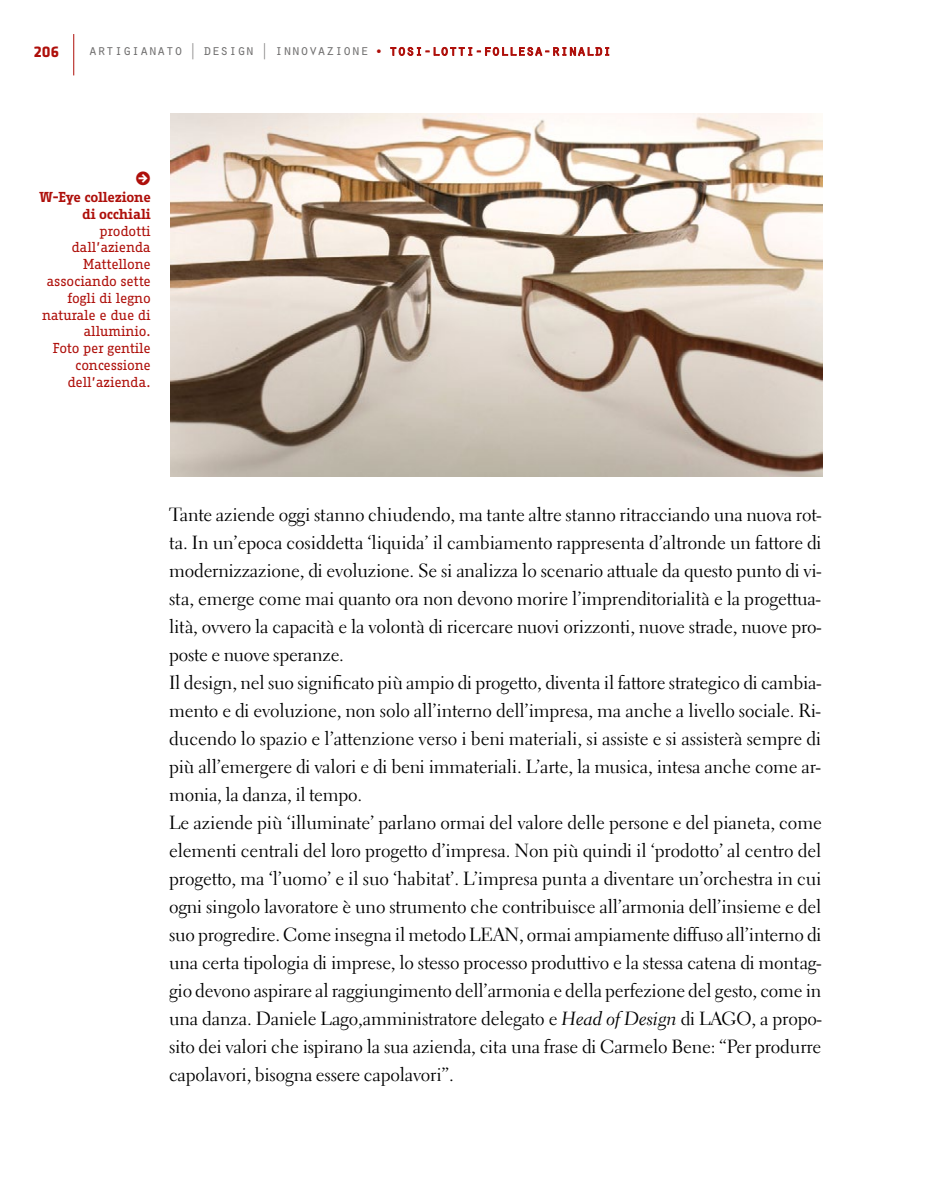
<style>
.page{position:relative;width:936px;height:1191px;background:#fff}
.page>*{position:absolute;margin:0;border:0;box-sizing:border-box;transform-origin:0 0}
.t1{font:700 20px "Klavika";color:#ae0f0a}
.t2{font:19px/28px "Electra LT Std";letter-spacing:-.01em;color:#000}
.t3{font:700 16px "Klavika";color:#ae0f0a}
.t4{font:15px "Orator Std";letter-spacing:-.03em;color:#706f6f}
.t5{font:14px/16.8px "Fago Office Serif";letter-spacing:-.02em;color:#ae0f0a;text-align:right}
.t6{font:700 14px/16.8px "Fago Office Serif";letter-spacing:-.025em;color:#ae0f0a;text-align:right}
.s1{color:#ae0f0a}
.s2{font-family:"Electra LT Std Cursive"}
</style>
<div class="page">
<svg style="left:390px;top:47px;width:219px;height:9px"></svg>
<hr style="left:73px;top:34px;width:1px;height:41px;background:#ae0f0a">
<img style="left:170px;top:113px;width:652px;height:363px">
<p class="t3" style="left:34px;top:43px;width:27px">206</p>
<p class="t4" style="left:88px;top:40px;width:524px">artigianato | design | innovazione <span class="s1">• tosi-lotti-follesa-rinaldi</span></p>
<p class="t1" style="left:135px;top:168px;width:17px">•</p>
<p class="t6" style="left:39px;top:189px;width:113px">W-Eye collezione di occhiali</p>
<p class="t5" style="left:42px;top:222px;width:110px">prodotti dall’azienda<br>Mattellone associando sette fogli di legno naturale e due di alluminio.<br>Foto per gentile concessione dell’azienda.</p>
<p class="t2" style="left:169px;top:500px;width:654px">Tante aziende oggi stanno chiudendo, ma tante altre stanno ritracciando una nuova rot&shy;ta. In un’epoca cosiddetta ‘liquida’ il cambiamento rappresenta d’altronde un fattore di modernizzazione, di evoluzione. Se si analizza lo scenario attuale da questo punto di vi&shy;sta, emerge come mai quanto ora non devono morire l’imprenditorialità e la progettua&shy;lità, ovvero la capacità e la volontà di ricercare nuovi orizzonti, nuove strade, nuove pro&shy;poste e nuove speranze.<br>Il design, nel suo significato più ampio di progetto, diventa il fattore strategico di cambia&shy;mento e di evoluzione, non solo all’interno dell’impresa, ma anche a livello sociale. Ri&shy;ducendo lo spazio e l’attenzione verso i beni materiali, si assiste e si assisterà sempre di più all’emergere di valori e di beni immateriali. L’arte, la musica, intesa anche come ar&shy;monia, la danza, il tempo.<br>Le aziende più ‘illuminate’ parlano ormai del valore delle persone e del pianeta, come elementi centrali del loro progetto d’impresa. Non più quindi il ‘prodotto’ al centro del progetto, ma ‘l’uomo’ e il suo ‘habitat’. L’impresa punta a diventare un’orchestra in cui ogni singolo lavoratore è uno strumento che contribuisce all’armonia dell’insieme e del suo progredire. Come insegna il metodo LEAN, ormai ampiamente diffuso all’interno di una certa tipologia di imprese, lo stesso processo produttivo e la stessa catena di montag&shy;gio devono aspirare al raggiungimento dell’armonia e della perfezione del gesto, come in una danza. Daniele Lago,amministratore delegato e <span class="s2">Head of Design</span> di LAGO, a propo&shy;sito dei valori che ispirano la sua azienda, cita una frase di Carmelo Bene: “Per produrre capolavori, bisogna essere capolavori”.</p>
</div>
